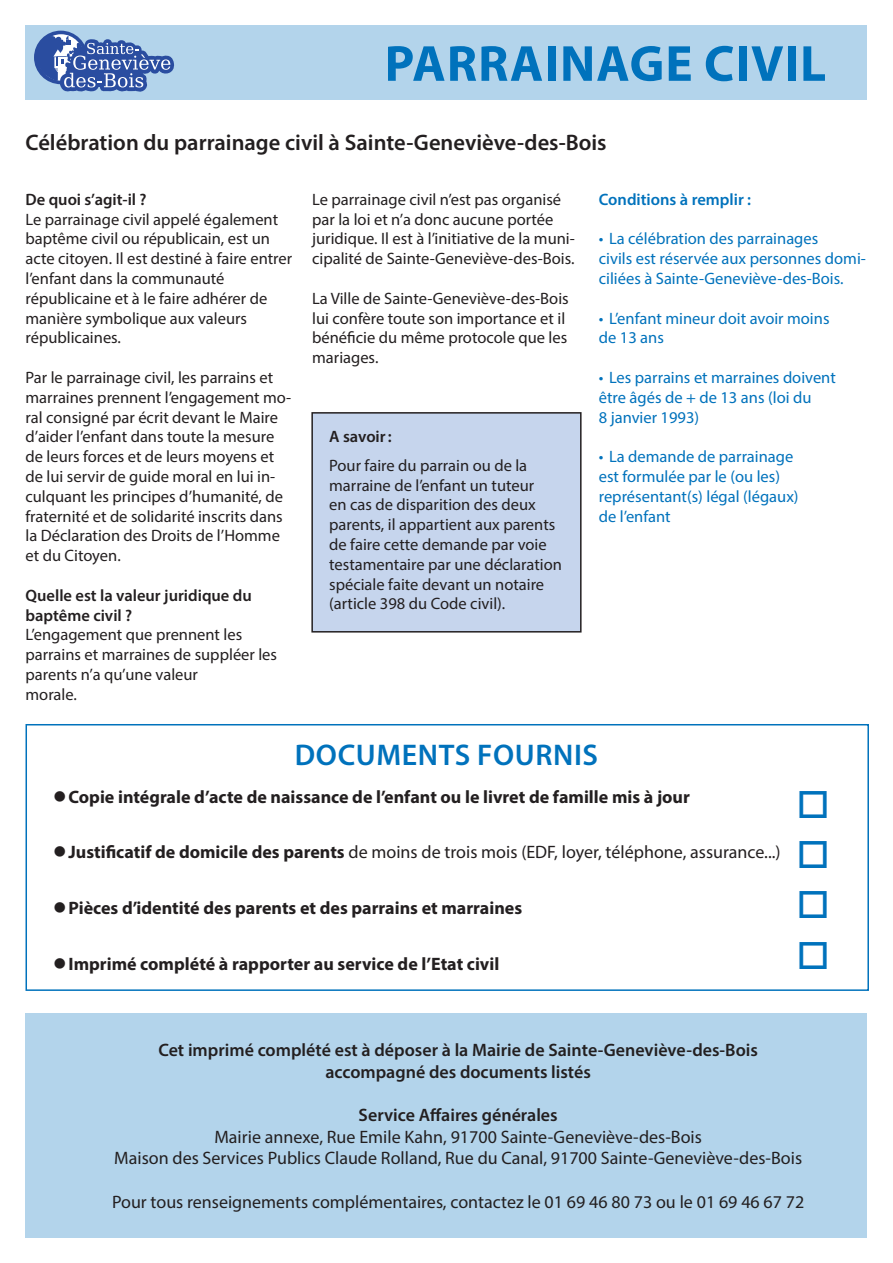
<style>
.page{position:relative;width:893px;height:1263px;background:#fff}
.page>*{position:absolute;margin:0;border:0;box-sizing:border-box;transform-origin:0 0}
.t1{font:700 51px "Myriad Pro";letter-spacing:.02em;color:#0072bc}
.t2{font:600 30px "Myriad Pro";letter-spacing:.02em;color:#0072bc}
.t3{font:600 22.5px "Myriad Pro";color:#231f20}
.t4{font:18px "Myriad Pro";color:#231f20}
.t5{font:700 18px "Myriad Pro";color:#231f20}
.t6{font:600 18px "Myriad Pro";color:#231f20}
.t7{font:16.5px/19.8px "Myriad Pro";color:#231f20}
.t8{font:16.5px/19.8px "Myriad Pro";color:#0072bc}
.t9{font:600 16.5px/19.8px "Myriad Pro";color:#231f20}
.t10{font:600 16.5px "Myriad Pro";color:#0072bc}
.s1{font-weight:700}
</style>
<div class="page">
<div style="left:312px;top:413px;width:269px;height:219px;background:#c6d5ed"></div>
<div style="left:311px;top:412px;width:271px;height:220px;border:2px solid #231f20"></div>
<div style="left:26px;top:724px;width:843px;height:267px;border:2px solid #0072bc"></div>
<div style="left:26px;top:1013px;width:841px;height:224px;background:#b3d4eb"></div>
<div style="left:26px;top:26px;width:841px;height:74px;background:#b3d4eb"></div>
<svg style="left:34px;top:31px;width:54px;height:53px"></svg>
<svg style="left:38px;top:36px;width:136px;height:56px"></svg>
<p class="t1" style="left:385px;top:30px;width:443px">PARRAINAGE CIVIL</p>
<p class="t3" style="left:26px;top:128px;width:583px">Célébration du parrainage civil à Sainte-Geneviève-des-Bois</p>
<p class="t9" style="left:26px;top:189px;width:123px">De quoi s’agit-il ?</p>
<p class="t7" style="left:26px;top:209px;width:268px">Le parrainage civil appelé également baptême civil ou républicain, est un acte citoyen. Il est destiné à faire entrer l’enfant dans la communauté</p>
<p class="t7" style="left:26px;top:288px;width:243px">républicaine et à le faire adhérer de manière symbolique aux valeurs</p>
<p class="t7" style="left:26px;top:328px;width:97px">républicaines.</p>
<p class="t7" style="left:26px;top:367px;width:267px">Par le parrainage civil, les parrains et marraines prennent l’engagement mo&shy;ral consigné par écrit devant le Maire d’aider l’enfant dans toute la mesure de leurs forces et de leurs moyens et de lui servir de guide moral en lui in&shy;culquant les principes d’humanité, de fraternité et de solidarité inscrits dans la Déclaration des Droits de l’Homme et du Citoyen.</p>
<p class="t9" style="left:26px;top:585px;width:228px">Quelle est la valeur juridique du baptême civil ?</p>
<p class="t7" style="left:26px;top:625px;width:253px">L’engagement que prennent les parrains et marraines de suppléer les parents n’a qu’une valeur<br>morale.</p>
<p class="t7" style="left:312px;top:189px;width:264px">Le parrainage civil n’est pas organisé par la loi et n’a donc aucune portée juridique. Il est à l’initiative de la muni&shy;cipalité de Sainte-Geneviève-des-Bois.</p>
<p class="t7" style="left:312px;top:288px;width:258px">La Ville de Sainte-Geneviève-des-Bois lui confère toute son importance et il bénéficie du même protocole que les mariages.</p>
<p class="t9" style="left:329px;top:427px;width:64px">A savoir:</p>
<p class="t7" style="left:329px;top:455px;width:234px">Pour faire du parrain ou de la marraine de l’enfant un tuteur<br>en cas de disparition des deux parents, il appartient aux parents de faire cette demande par voie testamentaire par une déclaration spéciale faite devant un notaire (article 398 du Code civil).</p>
<p class="t10" style="left:599px;top:189px;width:154px">Conditions à remplir :</p>
<p class="t8" style="left:599px;top:229px;width:221px">• La célébration des parrainages</p>
<p class="t8" style="left:599px;top:248px;width:269px">civils est réservée aux personnes domi&shy;ciliées à Sainte-Geneviève-des-Bois.</p>
<p class="t8" style="left:599px;top:308px;width:232px">• L’enfant mineur doit avoir moins</p>
<p class="t8" style="left:599px;top:328px;width:67px">de 13 ans</p>
<p class="t8" style="left:599px;top:367px;width:238px">• Les parrains et marraines doivent</p>
<p class="t8" style="left:599px;top:387px;width:214px">être âgés de + de 13 ans (loi du</p>
<p class="t8" style="left:599px;top:407px;width:102px">8 janvier 1993)</p>
<p class="t8" style="left:599px;top:446px;width:196px">• La demande de parrainage</p>
<p class="t8" style="left:599px;top:466px;width:201px">est formulée par le (ou les) représentant(s) légal (légaux) de l’enfant</p>
<p class="t2" style="left:295px;top:735px;width:305px">DOCUMENTS FOURNIS</p>
<p class="t5" style="left:53px;top:785px;width:638px">●Copie intégrale d’acte de naissance de l’enfant ou le livret de famille mis à jour</p>
<p class="t4" style="left:53px;top:841px;width:729px">●<span class="s1">Justificatif de domicile des parents</span> de moins de trois mois (EDF, loyer, téléphone, assurance...)</p>
<p class="t5" style="left:53px;top:896px;width:471px">●Pièces d’identité des parents et des parrains et marraines</p>
<p class="t5" style="left:53px;top:952px;width:448px">●Imprimé complété à rapporter au service de l’Etat civil</p>
<p class="t6" style="left:158px;top:1039px;width:601px">Cet imprimé complété est à déposer à la Mairie de Sainte-Geneviève-des-Bois</p>
<p class="t6" style="left:325px;top:1060px;width:267px">accompagné des documents listés</p>
<p class="t6" style="left:359px;top:1104px;width:201px">Service Affaires générales</p>
<p class="t4" style="left:214px;top:1126px;width:489px">Mairie annexe, Rue Emile Kahn, 91700 Sainte-Geneviève-des-Bois</p>
<p class="t4" style="left:114px;top:1147px;width:689px">Maison des Services Publics Claude Rolland, Rue du Canal, 91700 Sainte-Geneviève-des-Bois</p>
<p class="t4" style="left:112px;top:1190px;width:694px">Pour tous renseignements complémentaires, contactez le 01 69 46 80 73 ou le 01 69 46 67 72</p>
</div>
